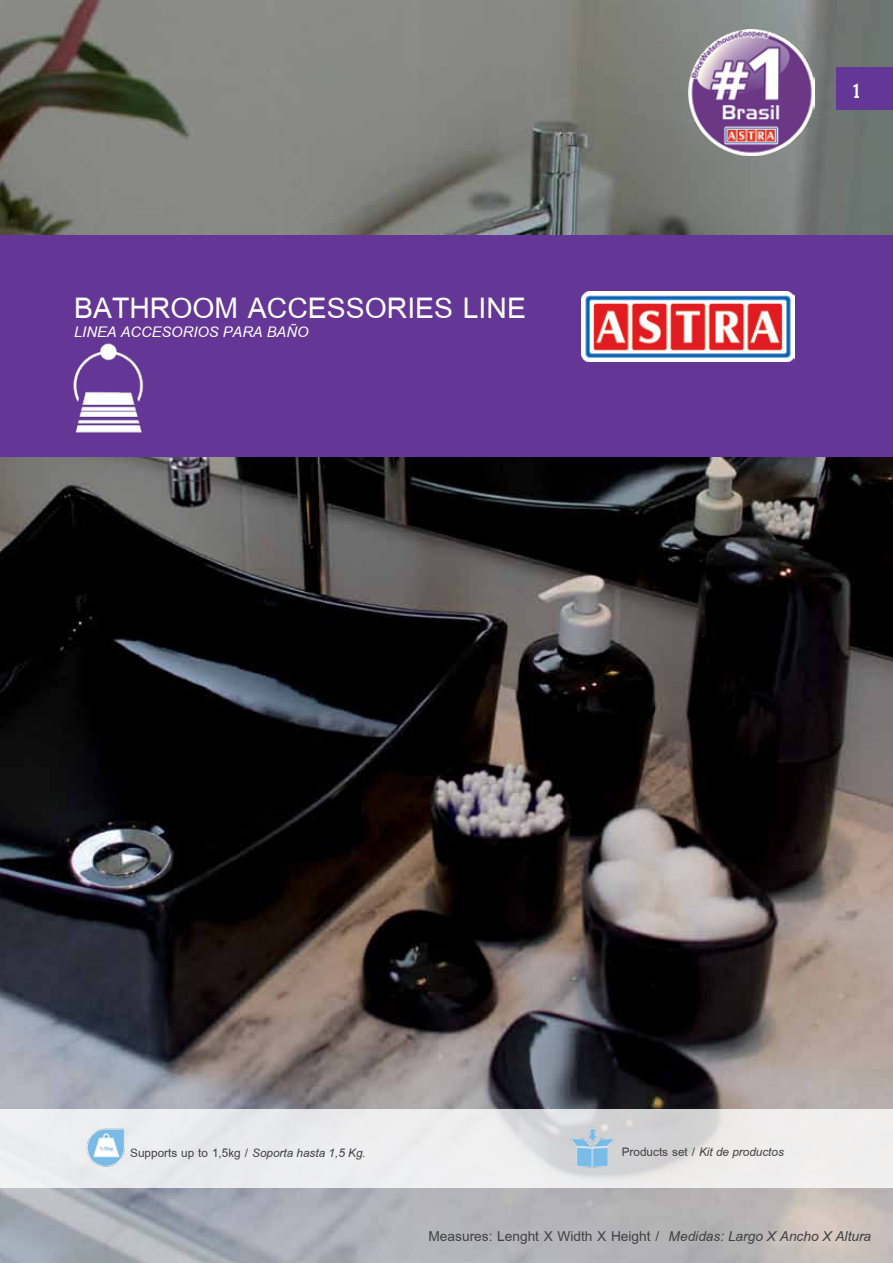
<style>
.page{position:relative;width:893px;height:1263px;background:#fff}
.page>*{position:absolute;margin:0;border:0;box-sizing:border-box;transform-origin:0 0}
.t1{font:43.5px "Browallia New";color:#fff}
.t2{font:italic 22.5px "Browallia New";color:#fff}
.t3{font:21px "Browallia New";color:#414042}
.t4{font:500 21px "City D";color:#fff}
.t5{font:18px "Browallia New";color:#414042}
.t6{font:italic 18px "Browallia New";color:#414042}
.s1{font-style:italic}
.s2{font-style:normal}
</style>
<div class="page">
<img style="left:0;top:0;width:893px;height:1263px">
<div style="left:0;top:235px;width:893px;height:221px;background:#643695"></div>
<img style="left:73px;top:343px;width:71px;height:90px">
<img style="left:688px;top:30px;width:126px;height:126px">
<div style="left:837px;top:67px;width:56px;height:43px;background:#643695"></div>
<img style="left:582px;top:291px;width:213px;height:71px">
<svg style="left:0;top:1109px;width:893px;height:78px;fill:#ededee"></svg>
<img style="left:81px;top:1124px;width:49px;height:49px">
<img style="left:562px;top:1123px;width:60px;height:46px">
<h1 class="t1" style="left:74px;top:281px;width:453px">Bathroom Accessories Line</h1>
<p class="t2" style="left:74px;top:318px;width:236px">Linea Accesorios para baño</p>
<p class="t4" style="left:853px;top:80px;width:8px">1</p>
<p class="t5" style="left:130px;top:1141px;width:237px">Supports up to 1,5kg / <span class="s1">Soporta hasta 1,5 Kg.</span></p>
<p class="t6" style="left:622px;top:1140px;width:164px"><span class="s2">Products set /</span> Kit de productos</p>
<p class="t3" style="left:429px;top:1223px;width:444px">Measures: Lenght X Width X Height / <span class="s1">Medidas: Largo X Ancho X Altura</span></p>
</div>
